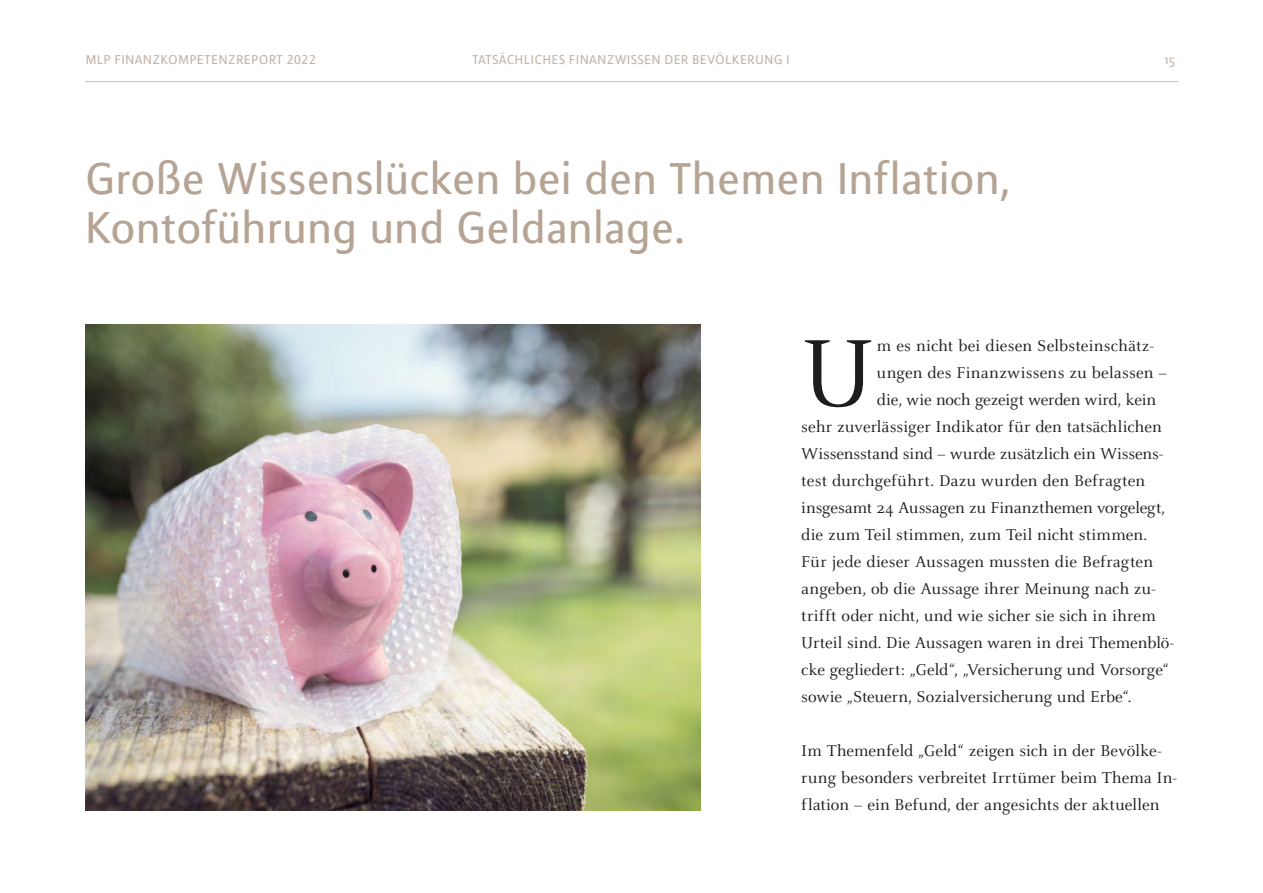
<style>
.page{position:relative;width:1263px;height:893px;background:#fff}
.page>*{position:absolute;margin:0;border:0;box-sizing:border-box;transform-origin:0 0}
.t1{font:103.8px "Celeste Pro";color:#1d1d1b}
.t2{font:49.5px/49.5px "MLPOT";letter-spacing:-.01em;color:#b5a394}
.t3{font:17.25px/27px "Celeste Pro";color:#1d1d1b}
.t4{font:14.25px "MLPOT Caps";letter-spacing:.015em;color:#c3b4a8}
.s1{font-family:"MLPOT"}
</style>
<div class="page">
<hr style="left:85px;top:81px;width:1093px;height:1px;background:#cabdb2">
<img style="left:85px;top:324px;width:615px;height:486px">
<p class="t4" style="left:472px;top:51px;width:319px">TATSÄCHLICHES FINANZWISSEN DER BEVÖLKERUNG I</p>
<p class="t4" style="left:86px;top:51px;width:232px">MLP FINANZKOMPETENZREPORT <span class="s1">2022</span></p>
<p class="t4" style="left:1164px;top:51px;width:12px">15</p>
<h2 class="t2" style="left:85px;top:153px;width:927px">Große Wissenslücken bei den Themen Inflation,<br>Kontoführung und Geldanlage.</h2>
<h1 class="t1" style="left:801px;top:309px;width:75px">U</h1>
<p class="t3" style="left:877px;top:332px;width:278px">m es nicht bei diesen Selbsteinschätz-</p>
<p class="t3" style="left:877px;top:359px;width:292px">ungen des Finanzwissens zu belassen –</p>
<p class="t3" style="left:877px;top:386px;width:281px">die, wie noch gezeigt werden wird, kein</p>
<p class="t3" style="left:801px;top:413px;width:362px">sehr zuverlässiger Indikator für den tatsächlichen</p>
<p class="t3" style="left:801px;top:440px;width:363px">Wissensstand sind – wurde zusätzlich ein Wissens-</p>
<p class="t3" style="left:801px;top:467px;width:345px">test durchgeführt. Dazu wurden den Befragten</p>
<p class="t3" style="left:801px;top:494px;width:365px">insgesamt 24 Aussagen zu Finanzthemen vorgelegt,</p>
<p class="t3" style="left:801px;top:521px;width:348px">die zum Teil stimmen, zum Teil nicht stimmen.</p>
<p class="t3" style="left:801px;top:548px;width:353px">Für jede dieser Aussagen mussten die Befragten</p>
<p class="t3" style="left:801px;top:575px;width:356px">angeben, ob die Aussage ihrer Meinung nach zu-</p>
<p class="t3" style="left:801px;top:602px;width:356px">trifft oder nicht, und wie sicher sie sich in ihrem</p>
<p class="t3" style="left:801px;top:629px;width:374px">Urteil sind. Die Aussagen waren in drei Themenblö-</p>
<p class="t3" style="left:801px;top:656px;width:369px">cke gegliedert: „Geld“, „Versicherung und Vorsorge“</p>
<p class="t3" style="left:801px;top:683px;width:332px">sowie „Steuern, Sozialversicherung und Erbe“.</p>
<p class="t3" style="left:801px;top:737px;width:377px">Im Themenfeld „Geld“ zeigen sich in der Bevölke&shy;rung besonders verbreitet Irrtümer beim Thema In&shy;flation – ein Befund, der angesichts der aktuellen</p>
</div>
